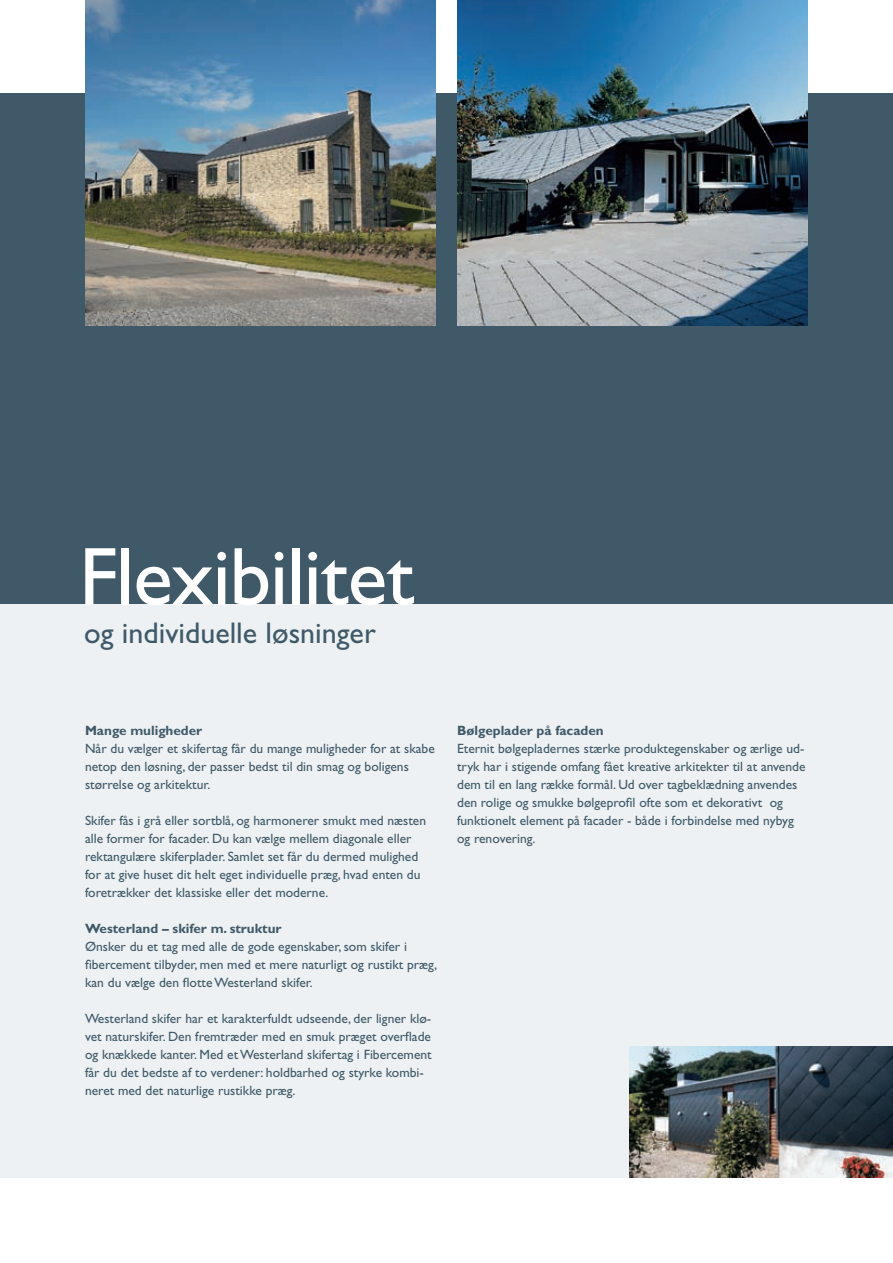
<style>
.page{position:relative;width:893px;height:1263px;background:#fff}
.page>*{position:absolute;margin:0;border:0;box-sizing:border-box;transform-origin:0 0}
.t1{font:82.5px "Gill Sans";letter-spacing:-.01em;color:#fff}
.t2{font:30px "Gill Sans";color:#405968}
.t3{font:13.5px/18px "Gill Sans";color:#405968}
.t4{font:700 13.5px "Gill Sans";color:#405968}
</style>
<div class="page">
<div style="left:0;top:94px;width:893px;height:1084px;background:#edf1f3"></div>
<div style="left:0;top:94px;width:893px;height:510px;background:#405968"></div>
<img style="left:85px;top:0;width:351px;height:325px">
<img style="left:457px;top:0;width:351px;height:325px">
<img style="left:629px;top:1046px;width:264px;height:132px">
<h1 class="t1" style="left:79px;top:529px;width:337px">Flexibilitet</h1>
<h2 class="t2" style="left:84px;top:616px;width:293px">og individuelle løsninger</h2>
<p class="t4" style="left:85px;top:722px;width:119px">Mange muligheder</p>
<p class="t3" style="left:85px;top:739px;width:351px">Når du vælger et skifertag får du mange muligheder for at skabe netop den løsning, der passer bedst til din smag og boligens størrelse og arkitektur.</p>
<p class="t3" style="left:85px;top:811px;width:343px">Skifer fås i grå eller sortblå, og harmonerer smukt med næsten alle former for facader. Du kan vælge mellem diagonale eller rektangulære skiferplader. Samlet set får du dermed mulighed for at give huset dit helt eget individuelle præg, hvad enten du foretrækker det klassiske eller det moderne.</p>
<p class="t4" style="left:85px;top:920px;width:198px">Westerland – skifer m. struktur</p>
<p class="t3" style="left:85px;top:937px;width:353px">Ønsker du et tag med alle de gode egenskaber, som skifer i fibercement tilbyder, men med et mere naturligt og rustikt præg, kan du vælge den flotte Westerland skifer.</p>
<p class="t3" style="left:85px;top:1009px;width:348px">Westerland skifer har et karakterfuldt udseende, der ligner klø&shy;vet naturskifer. Den fremtræder med en smuk præget overflade og knækkede kanter. Med et Westerland skifertag i Fibercement får du det bedste af to verdener: holdbarhed og styrke kombi&shy;neret med det naturlige rustikke præg.</p>
<p class="t4" style="left:457px;top:722px;width:148px">Bølgeplader på facaden</p>
<p class="t3" style="left:457px;top:739px;width:350px">Eternit bølgepladernes stærke produktegenskaber og ærlige ud&shy;tryk har i stigende omfang fået kreative arkitekter til at anvende dem til en lang række formål. Ud over tagbeklædning anvendes den rolige og smukke bølgeprofil ofte som et dekorativt og funktionelt element på facader - både i forbindelse med nybyg og renovering.</p>
</div>
